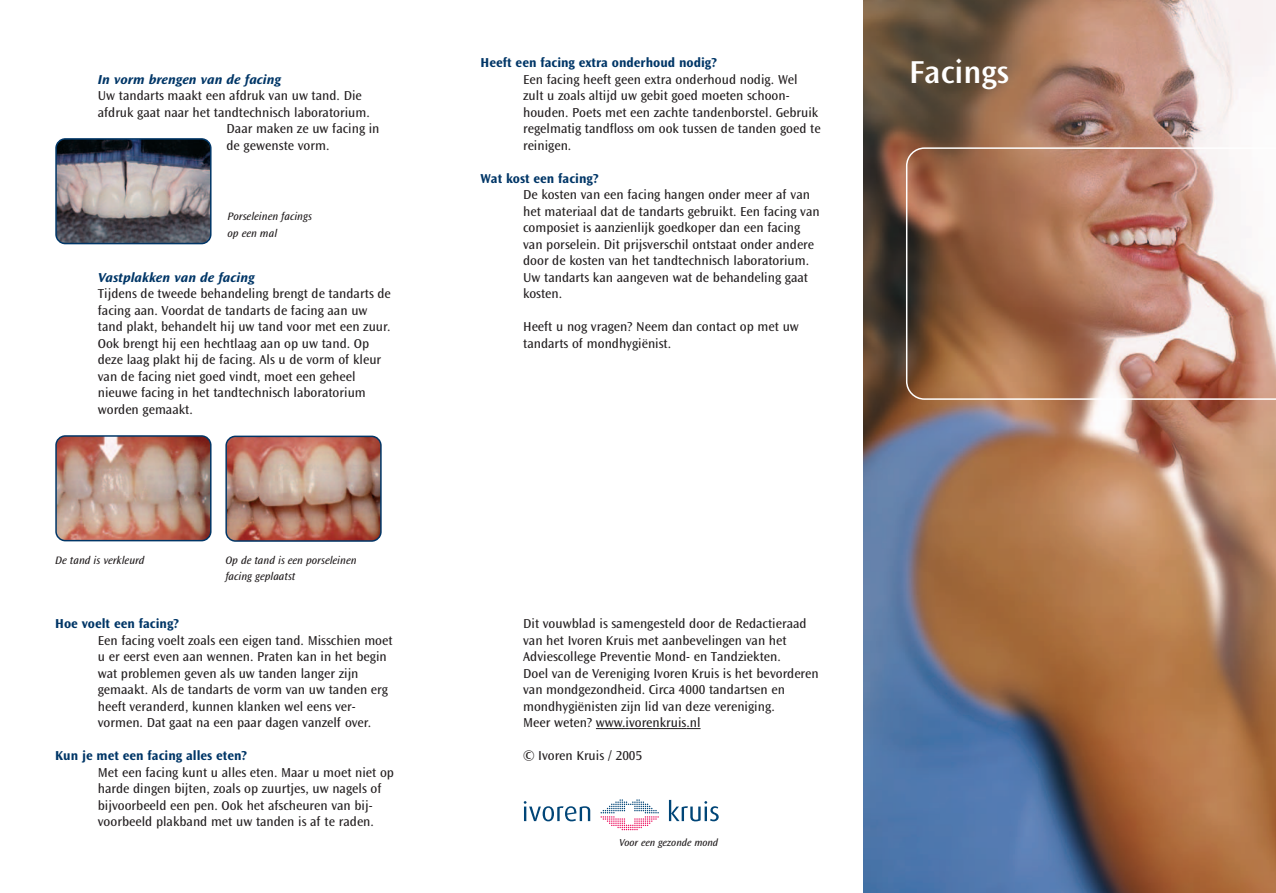
<style>
.page{position:relative;width:1276px;height:893px;background:#fff}
.page>*{position:absolute;margin:0;border:0;box-sizing:border-box;transform-origin:0 0}
.t1{font:33px "Ocean Sans MM 512 475";color:#fff}
.t2{font:13.5px/16.5px "Ocean Sans MM 403 475";color:#231f20}
.t3{font:13.5px "Ocean Sans MM 648 475";color:#003667}
.t4{font:13.5px "Ocean Sans MM It 648 572";color:#003667}
.t5{font:11.25px/16.5px "Ocean Sans MM It 403 475";color:#231f20}
.t6{font:10.5px "Ocean Sans MM It 403 475";color:#231f20}
</style>
<div class="page">
<img style="left:863px;top:0;width:412px;height:893px">
<svg style="left:906px;top:147px;width:369px;height:253px;background:#b68772"></svg>
<svg style="left:600px;top:799px;width:59px;height:31px"></svg>
<svg style="left:524px;top:801px;width:66px;height:20px"></svg>
<svg style="left:669px;top:800px;width:49px;height:21px"></svg>
<svg style="left:596px;top:728px;width:104px;height:1px"></svg>
<svg style="left:55px;top:138px;width:156px;height:106px;background:#727178"></svg>
<svg style="left:55px;top:435px;width:156px;height:106px;background:#b48b7e"></svg>
<img style="left:225px;top:436px;width:157px;height:106px">
<p class="t4" style="left:98px;top:74px;width:185px">In vorm brengen van de facing</p>
<p class="t2" style="left:98px;top:89px;width:265px">Uw tandarts maakt een afdruk van uw tand. Die</p>
<p class="t2" style="left:98px;top:105px;width:273px">afdruk gaat naar het tandtechnisch laboratorium.</p>
<p class="t2" style="left:226px;top:122px;width:154px">Daar maken ze uw facing in</p>
<p class="t2" style="left:226px;top:138px;width:104px">de gewenste vorm.</p>
<p class="t5" style="left:227px;top:208px;width:86px">Porseleinen facings op een mal</p>
<p class="t4" style="left:98px;top:272px;width:158px">Vastplakken van de facing</p>
<p class="t2" style="left:98px;top:287px;width:295px">Tijdens de tweede behandeling brengt de tandarts de facing aan. Voordat de tandarts de facing aan uw tand plakt, behandelt hij uw tand voor met een zuur.<br>Ook brengt hij een hechtlaag aan op uw tand. Op deze laag plakt hij de facing. Als u de vorm of kleur van de facing niet goed vindt, moet een geheel nieuwe facing in het tandtechnisch laboratorium worden gemaakt.</p>
<p class="t5" style="left:55px;top:552px;width:91px">De tand is verkleurd</p>
<p class="t5" style="left:225px;top:552px;width:133px">Op de tand is een porseleinen facing geplaatst</p>
<p class="t3" style="left:55px;top:619px;width:125px">Hoe voelt een facing?</p>
<p class="t2" style="left:98px;top:633px;width:296px">Een facing voelt zoals een eigen tand. Misschien moet u er eerst even aan wennen. Praten kan in het begin wat problemen geven als uw tanden langer zijn gemaakt. Als de tandarts de vorm van uw tanden erg heeft veranderd, kunnen klanken wel eens ver&shy;vormen. Dat gaat na een paar dagen vanzelf over.</p>
<p class="t3" style="left:55px;top:751px;width:193px">Kun je met een facing alles eten?</p>
<p class="t2" style="left:98px;top:765px;width:298px">Met een facing kunt u alles eten. Maar u moet niet op harde dingen bijten, zoals op zuurtjes, uw nagels of bijvoorbeeld een pen. Ook het afscheuren van bij&shy;voorbeeld plakband met uw tanden is af te raden.</p>
<p class="t3" style="left:480px;top:58px;width:238px">Heeft een facing extra onderhoud nodig?</p>
<p class="t2" style="left:523px;top:72px;width:299px">Een facing heeft geen extra onderhoud nodig. Wel zult u zoals altijd uw gebit goed moeten schoon&shy;houden. Poets met een zachte tandenborstel. Gebruik regelmatig tandfloss om ook tussen de tanden goed te reinigen.</p>
<p class="t3" style="left:480px;top:173px;width:119px">Wat kost een facing?</p>
<p class="t2" style="left:523px;top:188px;width:298px">De kosten van een facing hangen onder meer af van het materiaal dat de tandarts gebruikt. Een facing van composiet is aanzienlijk goedkoper dan een facing van porselein. Dit prijsverschil ontstaat onder andere door de kosten van het tandtechnisch laboratorium.<br>Uw tandarts kan aangeven wat de behandeling gaat kosten.</p>
<p class="t2" style="left:523px;top:320px;width:277px">Heeft u nog vragen? Neem dan contact op met uw tandarts of mondhygiënist.</p>
<p class="t2" style="left:523px;top:617px;width:297px">Dit vouwblad is samengesteld door de Redactieraad van het Ivoren Kruis met aanbevelingen van het Adviescollege Preventie Mond- en Tandziekten.<br>Doel van de Vereniging Ivoren Kruis is het bevorderen van mondgezondheid. Circa 4000 tandartsen en mondhygiënisten zijn lid van deze vereniging.<br>Meer weten? www.ivorenkruis.nl</p>
<p class="t2" style="left:523px;top:749px;width:121px">© Ivoren Kruis / 2005</p>
<p class="t6" style="left:619px;top:838px;width:101px">Voor een gezonde mond</p>
<h1 class="t1" style="left:909px;top:59px;width:101px">Facings</h1>
</div>
